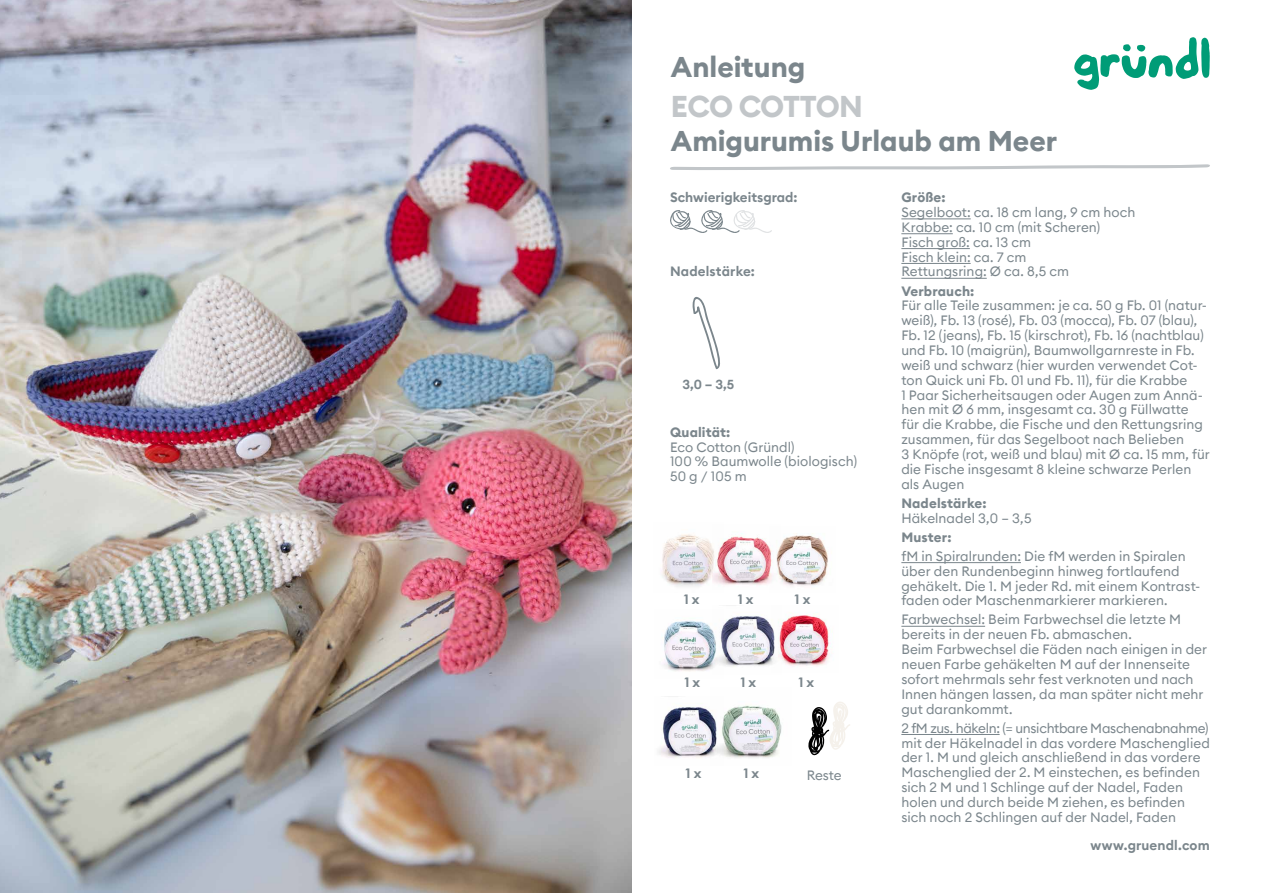
<style>
.page{position:relative;width:1263px;height:893px;background:#fff}
.page>*{position:absolute;margin:0;border:0;box-sizing:border-box;transform-origin:0 0}
.t1{font:700 30px "Euclid Circular B";letter-spacing:-.03em;color:#c2c6c9}
.t2{font:700 28.5px "Euclid Circular B";color:#7b868c}
.t3{font:13.5px/14.9px "Euclid Circular B";letter-spacing:.005em;color:#7b868c}
.t4{font:600 13.5px "Euclid Circular B";color:#7b868c}
.t5{font:700 13.5px "Euclid Circular B";letter-spacing:.01em;color:#7b868c}
.t6{font:600 13.05px "Euclid Circular B";color:#7b868c}
</style>
<div class="page">
<svg style="left:1074px;top:37px;width:136px;height:53px"></svg>
<hr style="left:901px;top:218px;width:70px;height:1px;background:#7b868c">
<hr style="left:901px;top:233px;width:52px;height:1px;background:#7b868c">
<hr style="left:901px;top:248px;width:69px;height:1px;background:#7b868c">
<hr style="left:901px;top:263px;width:70px;height:1px;background:#7b868c">
<hr style="left:901px;top:278px;width:86px;height:1px;background:#7b868c">
<hr style="left:901px;top:562px;width:120px;height:1px;background:#7b868c">
<hr style="left:901px;top:626px;width:84px;height:1px;background:#7b868c">
<hr style="left:901px;top:734px;width:98px;height:1px;background:#7b868c">
<svg style="left:670px;top:210px;width:102px;height:23px"></svg>
<svg style="left:670px;top:164px;width:540px;height:6px"></svg>
<img style="left:723px;top:616px;width:49px;height:51px">
<img style="left:723px;top:533px;width:46px;height:52px">
<img style="left:769px;top:533px;width:59px;height:53px">
<svg style="left:692px;top:296px;width:28px;height:73px"></svg>
<img style="left:661px;top:534px;width:62px;height:53px">
<img style="left:772px;top:613px;width:60px;height:54px">
<img style="left:658px;top:696px;width:52px;height:62px">
<svg style="left:808px;top:702px;width:42px;height:54px"></svg>
<img style="left:0;top:0;width:631px;height:893px">
<img style="left:663px;top:621px;width:60px;height:51px">
<img style="left:710px;top:705px;width:72px;height:53px">
<h2 class="t2" style="left:671px;top:48px;width:136px">Anleitung</h2>
<h1 class="t1" style="left:671px;top:87px;width:194px">ECO COTTON</h1>
<h2 class="t2" style="left:671px;top:123px;width:388px">Amigurumis Urlaub am Meer</h2>
<p class="t4" style="left:670px;top:189px;width:129px">Schwierigkeitsgrad:</p>
<p class="t4" style="left:670px;top:262px;width:86px">Nadelstärke:</p>
<p class="t6" style="left:682px;top:376px;width:53px">3,0 – 3,5</p>
<p class="t5" style="left:670px;top:423px;width:62px">Qualität:</p>
<p class="t3" style="left:670px;top:439px;width:189px">Eco Cotton (Gründl)<br>100 % Baumwolle (biologisch)<br>50 g / 105 m</p>
<p class="t4" style="left:684px;top:591px;width:17px">1 x</p>
<p class="t4" style="left:738px;top:591px;width:17px">1 x</p>
<p class="t4" style="left:795px;top:591px;width:17px">1 x</p>
<p class="t4" style="left:684px;top:674px;width:17px">1 x</p>
<p class="t4" style="left:740px;top:674px;width:17px">1 x</p>
<p class="t4" style="left:798px;top:674px;width:17px">1 x</p>
<p class="t4" style="left:686px;top:764px;width:17px">1 x</p>
<p class="t4" style="left:743px;top:764px;width:17px">1 x</p>
<p class="t3" style="left:807px;top:768px;width:37px">Reste</p>
<p class="t5" style="left:901px;top:189px;width:46px">Größe:</p>
<p class="t3" style="left:901px;top:205px;width:236px">Segelboot: ca. 18 cm lang, 9 cm hoch<br>Krabbe: ca. 10 cm (mit Scheren)<br>Fisch groß: ca. 13 cm<br>Fisch klein: ca. 7 cm<br>Rettungsring: Ø ca. 8,5 cm</p>
<p class="t5" style="left:901px;top:282px;width:74px">Verbrauch:</p>
<p class="t3" style="left:901px;top:298px;width:310px">Für alle Teile zusammen: je ca. 50 g Fb. 01 (natur&shy;weiß), Fb. 13 (rosé), Fb. 03 (mocca), Fb. 07 (blau), Fb. 12 (jeans), Fb. 15 (kirschrot), Fb. 16 (nachtblau) und Fb. 10 (maigrün), Baumwollgarnreste in Fb. weiß und schwarz (hier wurden verwendet Cot&shy;ton Quick uni Fb. 01 und Fb. 11), für die Krabbe<br>1 Paar Sicherheitsaugen oder Augen zum Annä&shy;hen mit Ø 6 mm, insgesamt ca. 30 g Füllwatte für die Krabbe, die Fische und den Rettungsring zusammen, für das Segelboot nach Belieben<br>3 Knöpfe (rot, weiß und blau) mit Ø ca. 15 mm, für die Fische insgesamt 8 kleine schwarze Perlen als Augen</p>
<p class="t5" style="left:901px;top:494px;width:87px">Nadelstärke:</p>
<p class="t3" style="left:901px;top:510px;width:132px">Häkelnadel 3,0 – 3,5</p>
<p class="t5" style="left:901px;top:528px;width:52px">Muster:</p>
<p class="t3" style="left:901px;top:548px;width:300px">fM in Spiralrunden: Die fM werden in Spiralen über den Rundenbeginn hinweg fortlaufend gehäkelt. Die 1. M jeder Rd. mit einem Kontrast&shy;faden oder Maschenmarkierer markieren.</p>
<p class="t3" style="left:901px;top:612px;width:307px">Farbwechsel: Beim Farbwechsel die letzte M bereits in der neuen Fb. abmaschen.<br>Beim Farbwechsel die Fäden nach einigen in der neuen Farbe gehäkelten M auf der Innenseite sofort mehrmals sehr fest verknoten und nach Innen hängen lassen, da man später nicht mehr gut darankommt.</p>
<p class="t3" style="left:901px;top:720px;width:310px">2 fM zus. häkeln: (= unsichtbare Maschenabnahme) mit der Häkelnadel in das vordere Maschenglied der 1. M und gleich anschließend in das vordere Maschenglied der 2. M einstechen, es befinden sich 2 M und 1 Schlinge auf der Nadel, Faden holen und durch beide M ziehen, es befinden sich noch 2 Schlingen auf der Nadel, Faden</p>
<p class="t4" style="left:1091px;top:836px;width:121px">www.gruendl.com</p>
</div>
